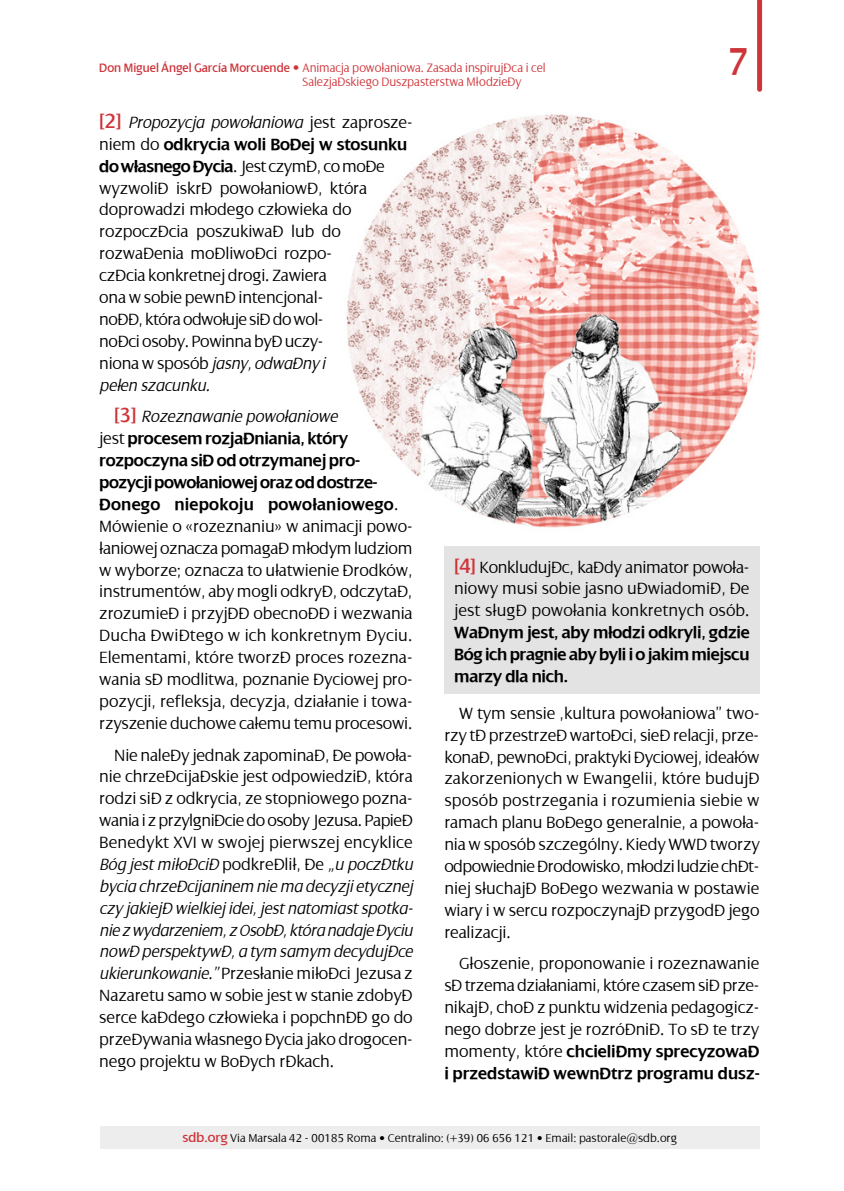
<style>
.page{position:relative;width:844px;height:1191px;background:#fff}
.page>*{position:absolute;margin:0;border:0;box-sizing:border-box;transform-origin:0 0}
.t1{font:42px "Dialog";color:#ce343a;scale:.9 1}
.t2{font:300 17.5px/21.9px "Dialog";letter-spacing:-.01em;color:#000;text-align:justify}
.t3{font:600 17.5px/21.9px "Dialog";letter-spacing:-.02em;color:#000;text-align:justify}
.t4{font:300 13.12px "Dialog";letter-spacing:-.005em;color:#ce343a;scale:.95 1}
.t5{font:300 12.25px "Dialog";color:#000}
.s1{font-weight:400}
.s2{font-weight:400;font-size:14px}
.s3{font-weight:400;font-size:21.88px;color:#ce343a}
.s4{font-style:italic}
.s5{font-weight:600}
.s6{font-weight:400;font-size:14px;color:#ce343a}
</style>
<div class="page">
<div style="left:100px;top:1126px;width:659px;height:22px;background:#ededed"></div>
<div style="left:444px;top:546px;width:315px;height:147px;background:#e3e3e3"></div>
<img style="left:339px;top:109px;width:427px;height:427px;border-radius:214px">
<svg style="left:757px;top:0;width:4px;height:89px"></svg>
<p class="t4" style="left:99px;top:60px;width:471px"><span class="s1">Don Miguel Ángel García Morcuende</span> <span class="s2">•</span> Animacja powołaniowa. Zasada inspirująca i cel</p>
<p class="t4" style="left:302px;top:75px;width:232px">Salezjańskiego Duszpasterstwa Młodzieży</p>
<h1 class="t1" style="left:728px;top:39px;width:23px">7</h1>
<p class="t2" style="left:99px;top:111px;width:315px;text-align:left"><span class="s3">[2]</span> <span class="s4">Propozycja powołaniowa</span> jest zaprosze&shy;niem do <span class="s5">odkrycia woli Bożej w stosunku do własnego życia</span>. Jest czymś, co może wyzwolić iskrę powołaniową, która doprowadzi młodego człowieka do rozpoczęcia poszukiwań lub do rozważenia możliwości rozpo-<br>częcia konkretnej drogi. Zawiera<br>ona w sobie pewną intencjonal-<br>ność , która odwołuje się do wol-<br>ności osoby. Powinna być uczy-<br>niona w sposób <span class="s4">jasny, odważny i<br>pełen szacunku.</span></p>
<p class="t2" style="left:99px;top:406px;width:315px;text-align:left;text-indent:15px"><span class="s3">[3]</span> <span class="s4">Rozeznawanie powołaniowe<br></span>jest <span class="s5">procesem rozjaśniania, który rozpoczyna się od otrzymanej pro&shy;pozycji powołaniowej oraz od dostrze&shy;żonego niepokoju powołaniowego</span>.<br>Mówienie o «rozeznaniu» w animacji powo&shy;łaniowej oznacza pomagać młodym ludziom w wyborze; oznacza to ułatwienie środków, instrumentów, aby mogli odkryć, odczytać, zrozumieć i przyjąć obecność i wezwania Ducha Świętego w ich konkretnym życiu.<br>Elementami, które tworzą proces rozezna&shy;wania są modlitwa, poznanie życiowej pro&shy;pozycji, refleksja, decyzja, działanie i towa&shy;rzyszenie duchowe całemu temu procesowi.</p>
<p class="t2" style="left:99px;top:744px;width:315px;text-indent:15px">Nie należy jednak zapominać, że powoła&shy;nie chrześcijańskie jest odpowiedzią, która rodzi się z odkrycia, ze stopniowego pozna&shy;wania i z przylgnięcie do osoby Jezusa. Papież Benedykt XVI w swojej pierwszej encyklice <span class="s4">Bóg jest miłością</span> podkreślił, że <span class="s4">„u początku bycia chrześcijaninem nie ma decyzji etycznej czy jakiejś wielkiej idei, jest natomiast spotka&shy;nie z wydarzeniem, z Osobą, która nadaje życiu nową perspektywę, a tym samym decydujące ukierunkowanie.”</span> Przesłanie miłości Jezusa z Nazaretu samo w sobie jest w stanie zdobyć serce każdego człowieka i popchnąć go do przeżywania własnego życia jako drogocen&shy;nego projektu w Bożych rękach.</p>
<p class="t2" style="left:454px;top:556px;width:297px"><span class="s3">[4]</span> Konkludując, każdy animator powoła&shy;niowy musi sobie jasno uświadomić, że jest sługą powołania konkretnych osób.</p>
<p class="t3" style="left:454px;top:622px;width:297px">Ważnym jest, aby młodzi odkryli, gdzie Bóg ich pragnie aby byli i o jakim miejscu marzy dla nich.</p>
<p class="t2" style="left:444px;top:702px;width:317px;text-indent:15px">W tym sensie ‚kultura powołaniowa” two&shy;rzy tę przestrzeń wartości, sieć relacji, prze&shy;konań, pewności, praktyki życiowej, ideałów zakorzenionych w Ewangelii, które budują sposób postrzegania i rozumienia siebie w ramach planu Bożego generalnie, a powoła&shy;nia w sposób szczególny. Kiedy WWD tworzy odpowiednie środowisko, młodzi ludzie chęt&shy;niej słuchają Bożego wezwania w postawie wiary i w sercu rozpoczynają przygodę jego realizacji.</p>
<p class="t2" style="left:444px;top:953px;width:317px;text-indent:15px">Głoszenie, proponowanie i rozeznawanie są trzema działaniami, które czasem się prze&shy;nikają, choć z punktu widzenia pedagogicz&shy;nego dobrze jest je rozróżnić. To są te trzy momenty, które <span class="s5">chcieliśmy sprecyzować i przedstawić wewnątrz programu dusz-</span></p>
<p class="t5" style="left:182px;top:1131px;width:496px"><span class="s6">sdb.org</span> Via Marsala 42 - 00185 Roma • Centralino: (+39) 06 656 121 • Email: pastorale@sdb.org</p>
</div>
